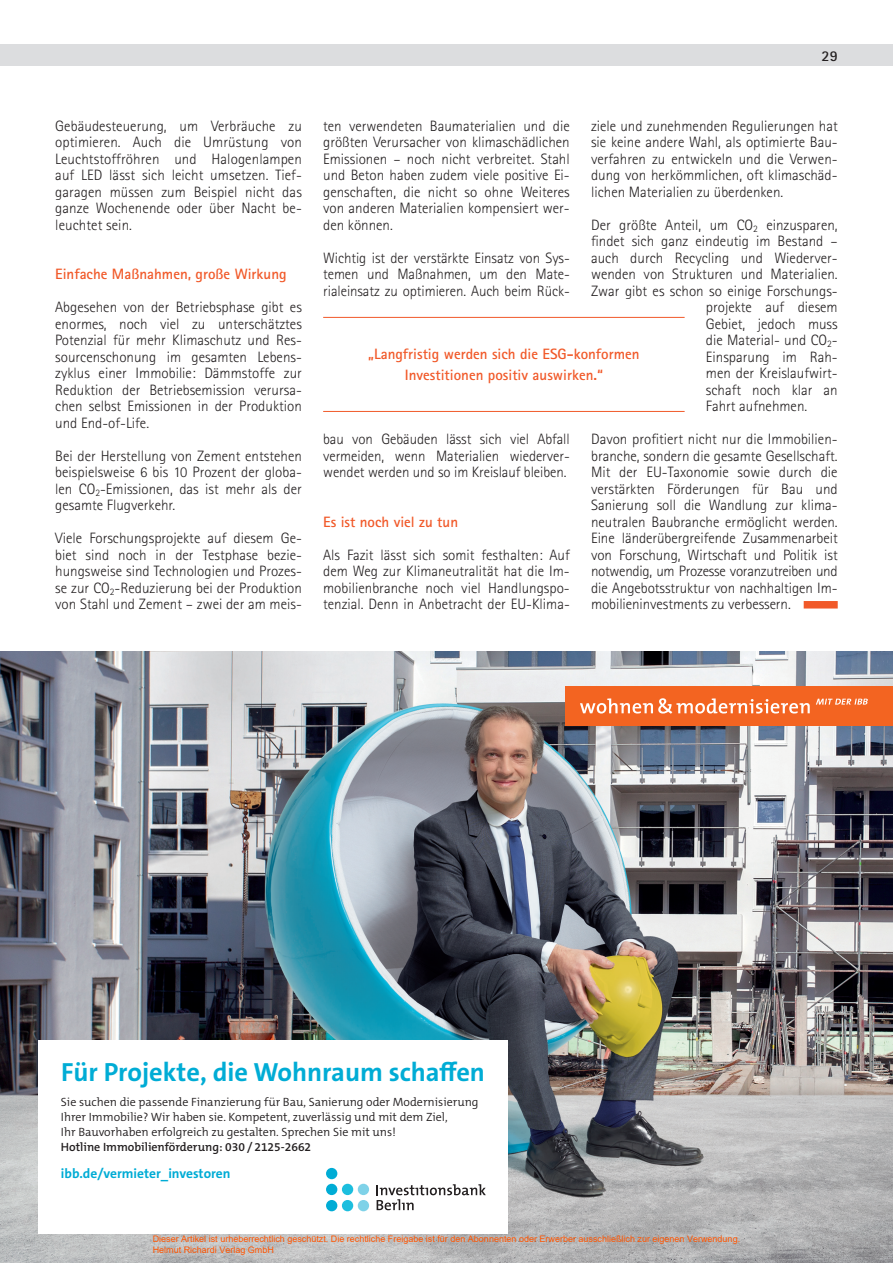
<style>
.page{position:relative;width:893px;height:1263px;background:#fff}
.page>*{position:absolute;margin:0;border:0;box-sizing:border-box;transform-origin:0 0}
.t1{font:700 26.4px "The Sans C5";color:#00acd5}
.t2{font:300 15px/16.5px "Rotis Sans Serif";color:#231f20;text-align:justify}
.t3{font:700 15px/21px "Rotis Sans Serif";color:#f15929;text-align:center}
.t4{font:700 15px "Rotis Sans Serif";color:#231f20}
.t5{font:700 13.5px "The Sans C5";color:#00acd5}
.t6{font:300 12px/15px "The Mix C5";color:#231f20}
.t7{font:600 12px "The Mix C5";color:#231f20}
.t8{font:9px/10.8px "Arial";color:#ff5400}
</style>
<div class="page">
<div style="left:0;top:45px;width:893px;height:21px;background:#dcdddf"></div>
<div style="left:804px;top:601px;width:34px;height:7px;background:#f15929"></div>
<img style="left:0;top:652px;width:893px;height:611px">
<div style="left:565px;top:686px;width:328px;height:40px;background:#f36421"></div>
<svg style="left:816px;top:699px;width:52px;height:6px"></svg>
<svg style="left:580px;top:698px;width:230px;height:16px"></svg>
<div style="left:39px;top:1040px;width:469px;height:194px;background:#fff"></div>
<div style="left:326px;top:1200px;width:11px;height:11px;background:#00acd5;border-radius:50%"></div>
<div style="left:342px;top:1200px;width:11px;height:11px;background:#1cbede;border-radius:50%"></div>
<div style="left:326px;top:1184px;width:11px;height:11px;background:#00acd5;border-radius:50%"></div>
<div style="left:342px;top:1184px;width:11px;height:11px;background:#1cbede;border-radius:50%"></div>
<div style="left:358px;top:1200px;width:11px;height:11px;background:#7fd2e8;border-radius:50%"></div>
<div style="left:358px;top:1184px;width:11px;height:11px;background:#7fd2e8;border-radius:50%"></div>
<div style="left:326px;top:1168px;width:11px;height:11px;background:#00acd5;border-radius:50%"></div>
<svg style="left:377px;top:1184px;width:109px;height:26px"></svg>
<hr style="left:323px;top:317px;width:362px;height:1px;background:#f15929">
<hr style="left:323px;top:411px;width:362px;height:1px;background:#f15929">
<p class="t4" style="left:822px;top:46px;width:18px">29</p>
<p class="t2" style="left:55px;top:117px;width:248px">Gebäudesteuerung, um Verbräuche zu optimieren. Auch die Umrüstung von Leuchtstoffröhren und Halogenlampen auf LED lässt sich leicht umsetzen. Tief&shy;garagen müssen zum Beispiel nicht das ganze Wochenende oder über Nacht be&shy;leuchtet sein.</p>
<p class="t3" style="left:55px;top:263px;width:233px">Einfache Maßnahmen, große Wirkung</p>
<p class="t2" style="left:55px;top:299px;width:248px">Abgesehen von der Betriebsphase gibt es enormes, noch viel zu unterschätztes Potenzial für mehr Klimaschutz und Res&shy;sourcenschonung im gesamten Lebens&shy;zyklus einer Immobilie: Dämmstoffe zur Reduktion der Betriebsemission verursa&shy;chen selbst Emissionen in der Produktion und End-of-Life.</p>
<p class="t2" style="left:55px;top:447px;width:248px">Bei der Herstellung von Zement entstehen beispielsweise 6 bis 10 Prozent der globa&shy;len CO<sub>2</sub>-Emissionen, das ist mehr als der gesamte Flugverkehr.</p>
<p class="t2" style="left:55px;top:530px;width:248px">Viele Forschungsprojekte auf diesem Ge&shy;biet sind noch in der Testphase bezie&shy;hungsweise sind Technologien und Prozes&shy;se zur CO<sub>2</sub>-Reduzierung bei der Produktion von Stahl und Zement – zwei der am meis-</p>
<p class="t2" style="left:323px;top:117px;width:248px">ten verwendeten Baumaterialien und die größten Verursacher von klimaschädlichen Emissionen – noch nicht verbreitet. Stahl und Beton haben zudem viele positive Ei&shy;genschaften, die nicht so ohne Weiteres von anderen Materialien kompensiert wer&shy;den können.</p>
<p class="t2" style="left:323px;top:249px;width:248px">Wichtig ist der verstärkte Einsatz von Sys&shy;temen und Maßnahmen, um den Mate&shy;rialeinsatz zu optimieren. Auch beim Rück-</p>
<p class="t2" style="left:591px;top:117px;width:248px">ziele und zunehmenden Regulierungen hat sie keine andere Wahl, als optimierte Bau&shy;verfahren zu entwickeln und die Verwen&shy;dung von herkömmlichen, oft klimaschäd&shy;lichen Materialien zu überdenken.</p>
<p class="t2" style="left:591px;top:216px;width:248px">Der größte Anteil, um CO<sub>2</sub> einzusparen,</p>
<p class="t2" style="left:591px;top:233px;width:248px">findet sich ganz eindeutig im Bestand –</p>
<p class="t2" style="left:591px;top:249px;width:246px">auch durch Recycling und Wiederver-</p>
<p class="t2" style="left:591px;top:266px;width:248px">wenden von Strukturen und Materialien.</p>
<p class="t2" style="left:591px;top:282px;width:248px">Zwar gibt es schon so einige Forschungs-</p>
<p class="t2" style="left:706px;top:299px;width:133px">projekte auf diesem</p>
<p class="t2" style="left:706px;top:315px;width:133px">Gebiet, jedoch muss</p>
<p class="t2" style="left:706px;top:332px;width:133px">die Material- und CO<sub>2</sub>-</p>
<p class="t2" style="left:706px;top:348px;width:133px">Einsparung im Rah-</p>
<p class="t2" style="left:706px;top:365px;width:133px">men der Kreislaufwirt-</p>
<p class="t2" style="left:706px;top:381px;width:133px">schaft noch klar an</p>
<p class="t2" style="left:706px;top:398px;width:103px">Fahrt aufnehmen.</p>
<p class="t2" style="left:591px;top:431px;width:248px">Davon profitiert nicht nur die Immobilien&shy;branche, sondern die gesamte Gesellschaft.<br>Mit der EU-Taxonomie sowie durch die verstärkten Förderungen für Bau und Sanierung soll die Wandlung zur klima&shy;neutralen Baubranche ermöglicht werden.<br>Eine länderübergreifende Zusammenarbeit von Forschung, Wirtschaft und Politik ist notwendig, um Prozesse voranzutreiben und die Angebotsstruktur von nachhaltigen Im&shy;mobilieninvestments zu verbessern.</p>
<p class="t3" style="left:368px;top:343px;width:273px">„Langfristig werden sich die ESG-konformen<br>Investitionen positiv auswirken.“</p>
<p class="t2" style="left:323px;top:431px;width:248px">bau von Gebäuden lässt sich viel Abfall vermeiden, wenn Materialien wiederver&shy;wendet werden und so im Kreislauf bleiben.</p>
<p class="t3" style="left:323px;top:511px;width:136px">Es ist noch viel zu tun</p>
<p class="t2" style="left:323px;top:546px;width:248px">Als Fazit lässt sich somit festhalten: Auf dem Weg zur Klimaneutralität hat die Im&shy;mobilienbranche noch viel Handlungspo&shy;tenzial. Denn in Anbetracht der EU-Klima-</p>
<h1 class="t1" style="left:61px;top:1055px;width:425px">Für Projekte, die Wohnraum schaffen</h1>
<p class="t6" style="left:61px;top:1095px;width:419px">Sie suchen die passende Finanzierung für Bau, Sanierung oder Modernisierung<br>Ihrer Immobilie? Wir haben sie. Kompetent, zuverlässig und mit dem Ziel,<br>Ihr Bauvorhaben erfolgreich zu gestalten. Sprechen Sie mit uns!</p>
<p class="t7" style="left:61px;top:1139px;width:252px">Hotline Immobilienförderung: 030 / 2125-2662</p>
<p class="t5" style="left:61px;top:1165px;width:171px">ibb.de/vermieter_investoren</p>
<p class="t8" style="left:153px;top:1233px;width:589px">Dieser Artikel ist urheberrechtlich geschützt. Die rechtliche Freigabe ist für den Abonnenten oder Erwerber ausschließlich zur eigenen Verwendung.<br>Helmut Richardi Verlag GmbH</p>
</div>
